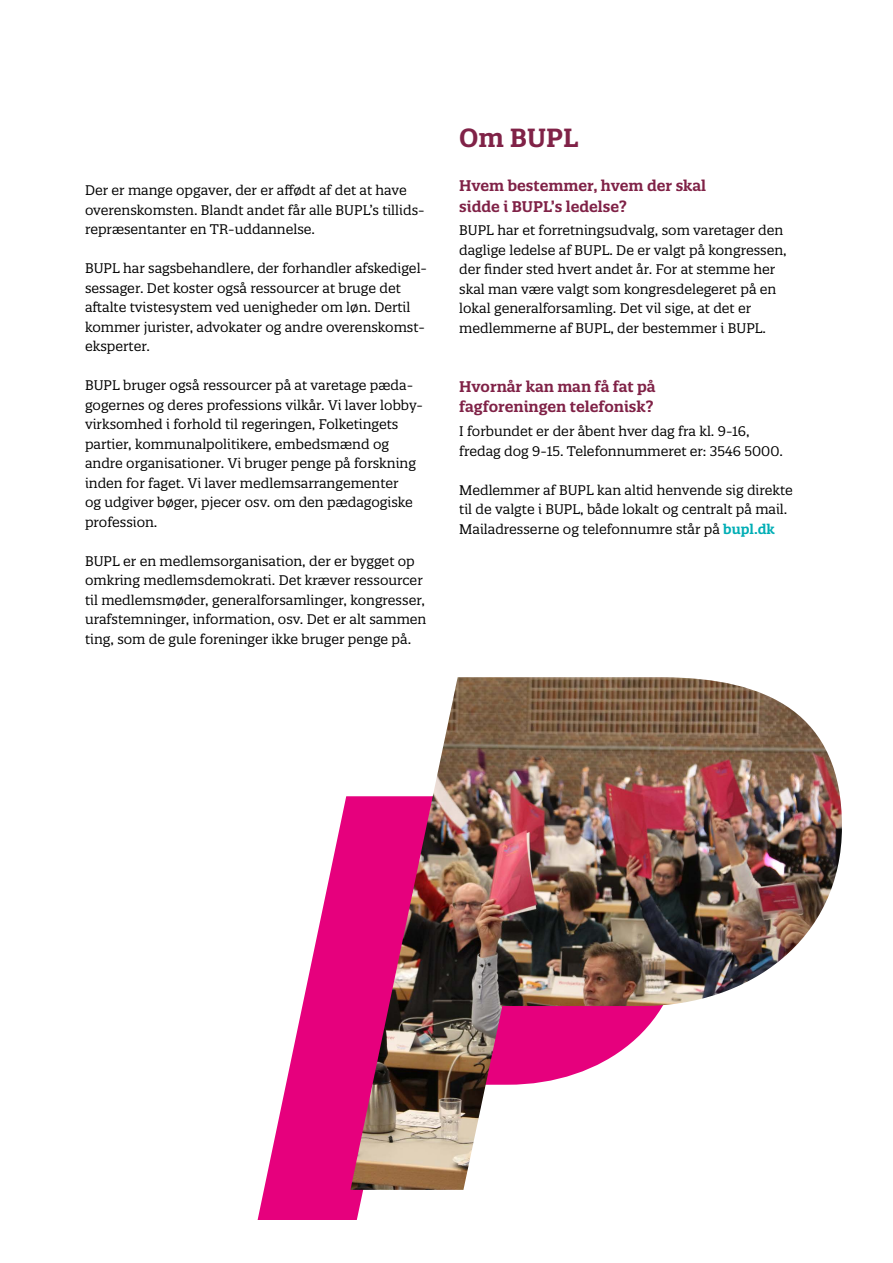
<style>
.page{position:relative;width:893px;height:1263px;background:#fff}
.page>*{position:absolute;margin:0;border:0;box-sizing:border-box;transform-origin:0 0}
.t1{font:600 25.5px "Quatro Slab";color:#802247}
.t2{font:600 15px/20.2px "Quatro Slab";color:#802247}
.t3{font:13.5px/19.5px "Quatro Slab";color:#000}
.s1{font-weight:600;color:#00aeb5}
</style>
<div class="page">
<svg style="left:257px;top:796px;width:107px;height:424px;fill:#e6007d"></svg>
<img style="left:350px;top:677px;width:492px;height:513px">
<p class="t3" style="left:85px;top:181px;width:341px">Der er mange opgaver, der er affødt af det at have overenskomsten. Blandt andet får alle BUPL’s tillids&shy;repræsentanter en TR-uddannelse.</p>
<p class="t3" style="left:85px;top:259px;width:343px">BUPL har sagsbehandlere, der forhandler afskedigel&shy;sessager. Det koster også ressourcer at bruge det aftalte tvistesystem ved uenigheder om løn. Dertil kommer jurister, advokater og andre overenskomst&shy;eksperter.</p>
<p class="t3" style="left:85px;top:376px;width:339px">BUPL bruger også ressourcer på at varetage pæda&shy;gogernes og deres professions vilkår. Vi laver lobby&shy;virksomhed i forhold til regeringen, Folketingets partier, kommunalpolitikere, embedsmænd og andre organisationer. Vi bruger penge på forskning inden for faget. Vi laver medlemsarrangementer<br>og udgiver bøger, pjecer osv. om den pædagogiske profession.</p>
<p class="t3" style="left:85px;top:551px;width:343px">BUPL er en medlemsorganisation, der er bygget op omkring medlemsdemokrati. Det kræver ressourcer til medlemsmøder, generalforsamlinger, kongresser, urafstemninger, information, osv. Det er alt sammen ting, som de gule foreninger ikke bruger penge på.</p>
<h1 class="t1" style="left:459px;top:121px;width:121px">Om BUPL</h1>
<p class="t2" style="left:459px;top:176px;width:248px">Hvem bestemmer, hvem der skal sidde i BUPL’s ledelse?</p>
<p class="t3" style="left:459px;top:221px;width:329px">BUPL har et forretningsudvalg, som varetager den daglige ledelse af BUPL. De er valgt på kongressen, der finder sted hvert andet år. For at stemme her skal man være valgt som kongresdelegeret på en lokal generalforsamling. Det vil sige, at det er medlemmerne af BUPL, der bestemmer i BUPL.</p>
<p class="t2" style="left:459px;top:377px;width:198px">Hvornår kan man få fat på fagforeningen telefonisk?</p>
<p class="t3" style="left:459px;top:422px;width:325px">I forbundet er der åbent hver dag fra kl. 9-16, fredag dog 9-15. Telefonnummeret er: 3546 5000.</p>
<p class="t3" style="left:459px;top:480px;width:335px">Medlemmer af BUPL kan altid henvende sig direkte til de valgte i BUPL, både lokalt og centralt på mail.<br>Mailadresserne og telefonnumre står på <span class="s1">bupl.dk</span></p>
</div>
